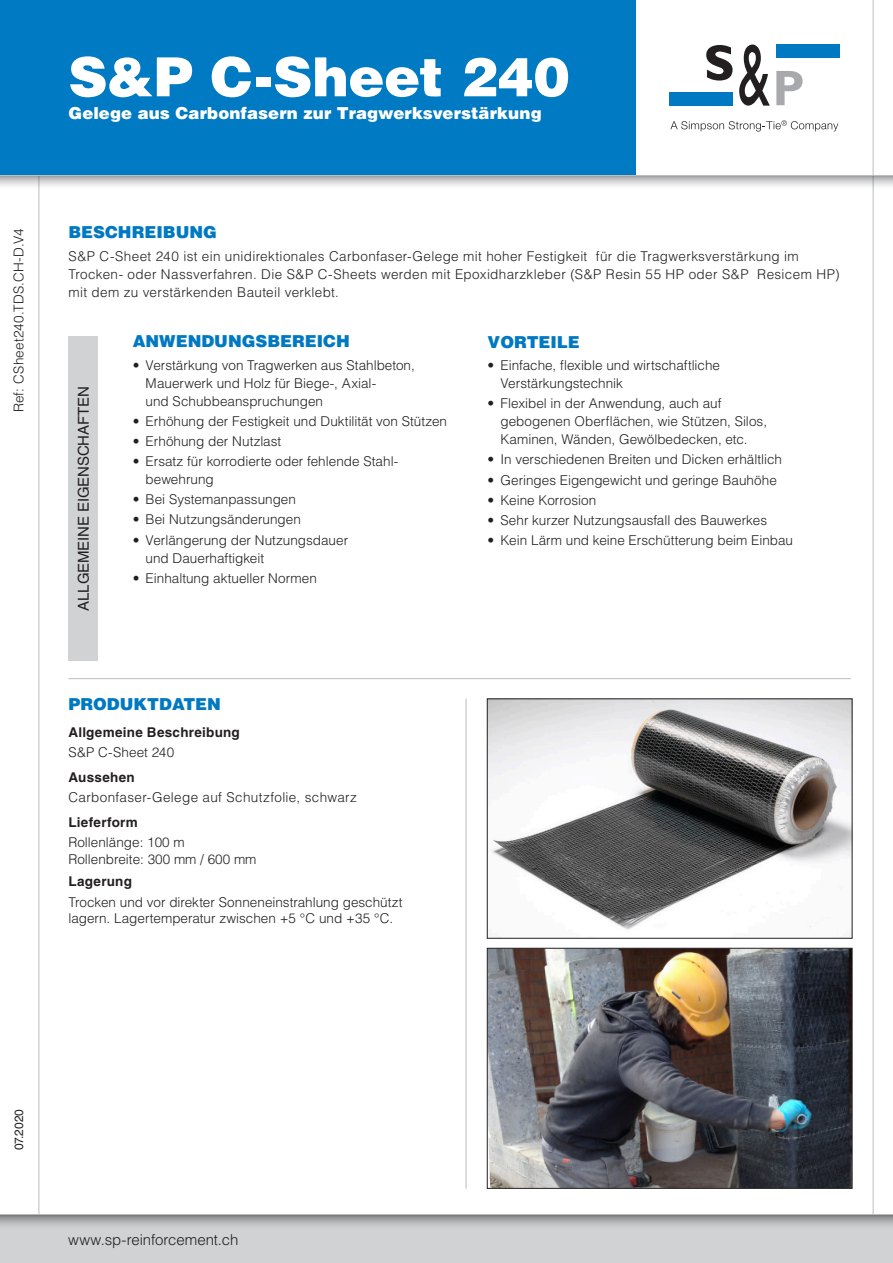
<style>
.page{position:relative;width:893px;height:1263px;background:#fff}
.page>*{position:absolute;margin:0;border:0;box-sizing:border-box;transform-origin:0 0}
.t1{font:900 54px "Helvetica LT Std";color:#fff}
.t2{font:900 16.5px "Helvetica LT Std";color:#0079c2}
.t3{font:900 16.5px "Helvetica LT Std";letter-spacing:.005em;color:#fff}
.t4{font:300 15px "Helvetica LT Std";letter-spacing:-.005em;color:#231f20}
.t5{font:15px "Helvetica LT Std";letter-spacing:-.01em;color:#231f20}
.t6{font:300 13.5px/18px "Helvetica LT Std";letter-spacing:.005em;color:#231f20}
.t7{font:300 13.5px/18px "Helvetica LT Std";letter-spacing:.025em;color:#231f20}
.t8{font:700 13.5px "Helvetica LT Std";letter-spacing:.02em;color:#231f20}
.t9{font:12px "Helvetica LT Std";color:#231f20}
</style>
<div class="page">
<hr style="left:39px;top:0;width:1px;height:1263px;background:#bcbdc0">
<hr style="left:873px;top:0;width:1px;height:1239px;background:#bcbdc0">
<div style="left:0;top:0;width:636px;height:175px;background:#007ac2"></div>
<svg style="left:0;top:176px;width:893px;height:14px"></svg>
<hr style="left:0;top:175px;width:893px;height:1px;background:#bcbdc0">
<div style="left:0;top:1214px;width:893px;height:49px;background:#d1d2d4"></div>
<svg style="left:0;top:1215px;width:893px;height:11px"></svg>
<hr style="left:0;top:1214px;width:893px;height:1px;background:#bcbdc0">
<div style="left:669px;top:92px;width:64px;height:13px;background:#0079c2"></div>
<div style="left:776px;top:44px;width:63px;height:14px;background:#0079c2"></div>
<svg style="left:706px;top:45px;width:27px;height:36px"></svg>
<svg style="left:739px;top:44px;width:31px;height:62px"></svg>
<svg style="left:776px;top:71px;width:27px;height:34px"></svg>
<svg style="left:670px;top:120px;width:168px;height:12px"></svg>
<div style="left:68px;top:336px;width:30px;height:325px;background:#d1d2d4"></div>
<img style="left:489px;top:700px;width:361px;height:230px">
<div style="left:487px;top:698px;width:365px;height:241px;border:1px solid #231f20"></div>
<img style="left:489px;top:950px;width:361px;height:237px">
<div style="left:487px;top:948px;width:365px;height:241px;border:1px solid #231f20"></div>
<hr style="left:68px;top:678px;width:783px;height:1px;background:#bcbdc0">
<hr style="left:466px;top:698px;width:1px;height:491px;background:#bcbdc0">
<p class="t6" style="left:10px;top:412px;width:185px;rotate:-90deg">Ref: CSheet240.TDS.CH-D.V4</p>
<h1 class="t1" style="left:68px;top:42px;width:503px">S&amp;P C-Sheet 240</h1>
<p class="t3" style="left:68px;top:102px;width:475px">Gelege aus Carbonfasern zur Tragwerksverstärkung</p>
<p class="t2" style="left:68px;top:222px;width:150px">BESCHREIBUNG</p>
<p class="t7" style="left:68px;top:247px;width:773px">S&amp;P C-Sheet 240 ist ein unidirektionales Carbonfaser-Gelege mit hoher Festigkeit für die Tragwerksverstärkung im<br>Trocken- oder Nassverfahren. Die S&amp;P C-Sheets werden mit Epoxidharzkleber (S&amp;P Resin 55 HP oder S&amp;P Resicem HP) mit dem zu verstärkenden Bauteil verklebt.</p>
<p class="t2" style="left:488px;top:331px;width:94px">VORTEILE</p>
<p class="t6" style="left:500px;top:356px;width:221px;text-indent:-13px">• Einfache, flexible und wirtschaftliche<br>Verstärkungstechnik</p>
<p class="t6" style="left:500px;top:394px;width:268px;text-indent:-13px">• Flexibel in der Anwendung, auch auf gebogenen Oberflächen, wie Stützen, Silos,<br>Kaminen, Wänden, Gewölbedecken, etc.</p>
<p class="t6" style="left:488px;top:450px;width:296px">• In verschiedenen Breiten und Dicken erhältlich</p>
<p class="t6" style="left:488px;top:471px;width:291px">• Geringes Eigengewicht und geringe Bauhöhe</p>
<p class="t6" style="left:488px;top:491px;width:110px">• Keine Korrosion</p>
<p class="t6" style="left:488px;top:511px;width:281px">• Sehr kurzer Nutzungsausfall des Bauwerkes</p>
<p class="t6" style="left:488px;top:531px;width:307px">• Kein Lärm und keine Erschütterung beim Einbau</p>
<p class="t2" style="left:133px;top:331px;width:219px">ANWENDUNGSBEREICH</p>
<p class="t6" style="left:146px;top:356px;width:271px;text-indent:-13px">• Verstärkung von Tragwerken aus Stahlbeton,<br>Mauerwerk und Holz für Biege-, Axial-<br>und Schubbeanspruchungen</p>
<p class="t6" style="left:133px;top:412px;width:316px">• Erhöhung der Festigkeit und Duktilität von Stützen</p>
<p class="t6" style="left:133px;top:432px;width:150px">• Erhöhung der Nutzlast</p>
<p class="t6" style="left:146px;top:452px;width:254px;text-indent:-13px">• Ersatz für korrodierte oder fehlende Stahl&shy;bewehrung</p>
<p class="t6" style="left:133px;top:490px;width:165px">• Bei Systemanpassungen</p>
<p class="t6" style="left:133px;top:510px;width:170px">• Bei Nutzungsänderungen</p>
<p class="t6" style="left:146px;top:531px;width:204px;text-indent:-13px">• Verlängerung der Nutzungsdauer und Dauerhaftigkeit</p>
<p class="t6" style="left:133px;top:569px;width:186px">• Einhaltung aktueller Normen</p>
<p class="t5" style="left:75px;top:611px;width:226px;rotate:-90deg">ALLGEMEINE EIGENSCHAFTEN</p>
<p class="t2" style="left:68px;top:694px;width:154px">PRODUKTDATEN</p>
<p class="t8" style="left:68px;top:724px;width:173px">Allgemeine Beschreibung</p>
<p class="t6" style="left:68px;top:743px;width:107px">S&amp;P C-Sheet 240</p>
<p class="t8" style="left:68px;top:769px;width:68px">Aussehen</p>
<p class="t7" style="left:68px;top:788px;width:290px">Carbonfaser-Gelege auf Schutzfolie, schwarz</p>
<p class="t8" style="left:68px;top:814px;width:71px">Lieferform</p>
<p class="t6" style="left:68px;top:834px;width:190px;line-height:16.5px">Rollenlänge: 100 m<br>Rollenbreite: 300 mm / 600 mm</p>
<p class="t8" style="left:68px;top:873px;width:65px">Lagerung</p>
<p class="t6" style="left:68px;top:894px;width:336px;line-height:16.5px">Trocken und vor direkter Sonneneinstrahlung geschützt lagern. Lagertemperatur zwischen +5 °C und +35 °C.</p>
<p class="t9" style="left:12px;top:1150px;width:43px;rotate:-90deg">07.2020</p>
<p class="t4" style="left:68px;top:1230px;width:172px">www.sp-reinforcement.ch</p>
</div>
